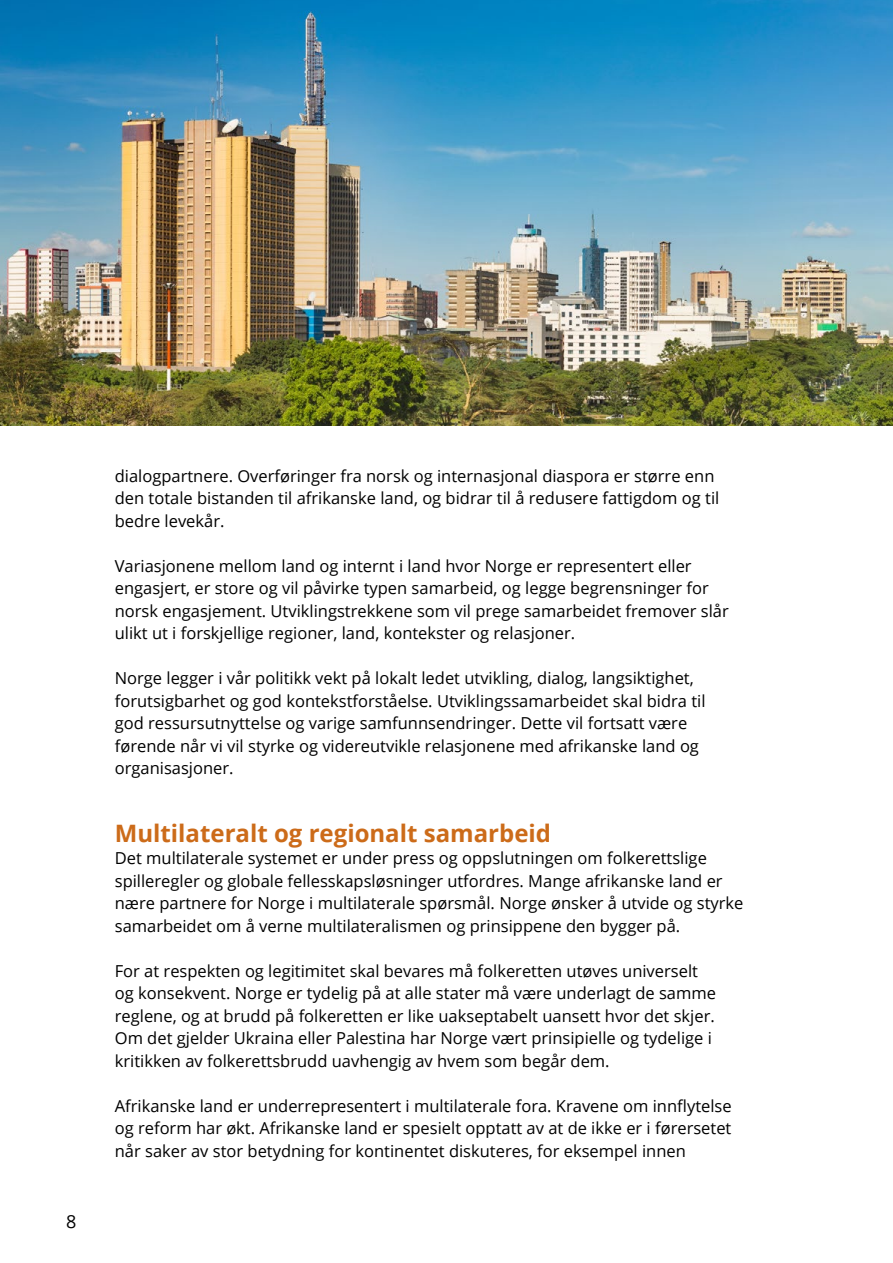
<style>
.page{position:relative;width:893px;height:1263px;background:#fff}
.page>*{position:absolute;margin:0;border:0;box-sizing:border-box;transform-origin:0 0}
.UnOverskrift_1{font:700 24px "Open Sans";color:#cc6b19}
.t1{font:18px "Open Sans";color:#000}
.t2{font:16.5px/22.5px "Open Sans";color:#000}
</style>
<div class="page">
<img style="left:0;top:0;width:893px;height:425px">
<p class="t1" style="left:66px;top:1208px;width:12px">8</p>
<p class="t2" style="left:115px;top:464px;width:606px">dialogpartnere. Overføringer fra norsk og internasjonal diaspora er større enn den totale bistanden til afrikanske land, og bidrar til å redusere fattigdom og til bedre levekår.</p>
<p class="t2" style="left:115px;top:554px;width:615px">Variasjonene mellom land og internt i land hvor Norge er representert eller engasjert, er store og vil påvirke typen samarbeid, og legge begrensninger for norsk engasjement. Utviklingstrekkene som vil prege samarbeidet fremover slår ulikt ut i forskjellige regioner, land, kontekster og relasjoner.</p>
<p class="t2" style="left:115px;top:666px;width:592px">Norge legger i vår politikk vekt på lokalt ledet utvikling, dialog, langsiktighet, forutsigbarhet og god kontekstforståelse. Utviklingssamarbeidet skal bidra til god ressursutnyttelse og varige samfunnsendringer. Dette vil fortsatt være førende når vi vil styrke og videreutvikle relasjonene med afrikanske land og organisasjoner.</p>
<p class="UnOverskrift_1" style="left:115px;top:816px;width:438px">Multilateralt og regionalt samarbeid</p>
<p class="t2" style="left:115px;top:846px;width:630px">Det multilaterale systemet er under press og oppslutningen om folkerettslige spilleregler og globale fellesskapsløsninger utfordres. Mange afrikanske land er nære partnere for Norge i multilaterale spørsmål. Norge ønsker å utvide og styrke samarbeidet om å verne multilateralismen og prinsippene den bygger på.</p>
<p class="t2" style="left:115px;top:959px;width:603px">For at respekten og legitimitet skal bevares må folkeretten utøves universelt og konsekvent. Norge er tydelig på at alle stater må være underlagt de samme reglene, og at brudd på folkeretten er like uakseptabelt uansett hvor det skjer.<br>Om det gjelder Ukraina eller Palestina har Norge vært prinsipielle og tydelige i kritikken av folkerettsbrudd uavhengig av hvem som begår dem.</p>
<p class="t2" style="left:115px;top:1094px;width:618px;text-align:justify">Afrikanske land er underrepresentert i multilaterale fora. Kravene om innflytelse og reform har økt. Afrikanske land er spesielt opptatt av at de ikke er i førersetet når saker av stor betydning for kontinentet diskuteres, for eksempel innen</p>
</div>
